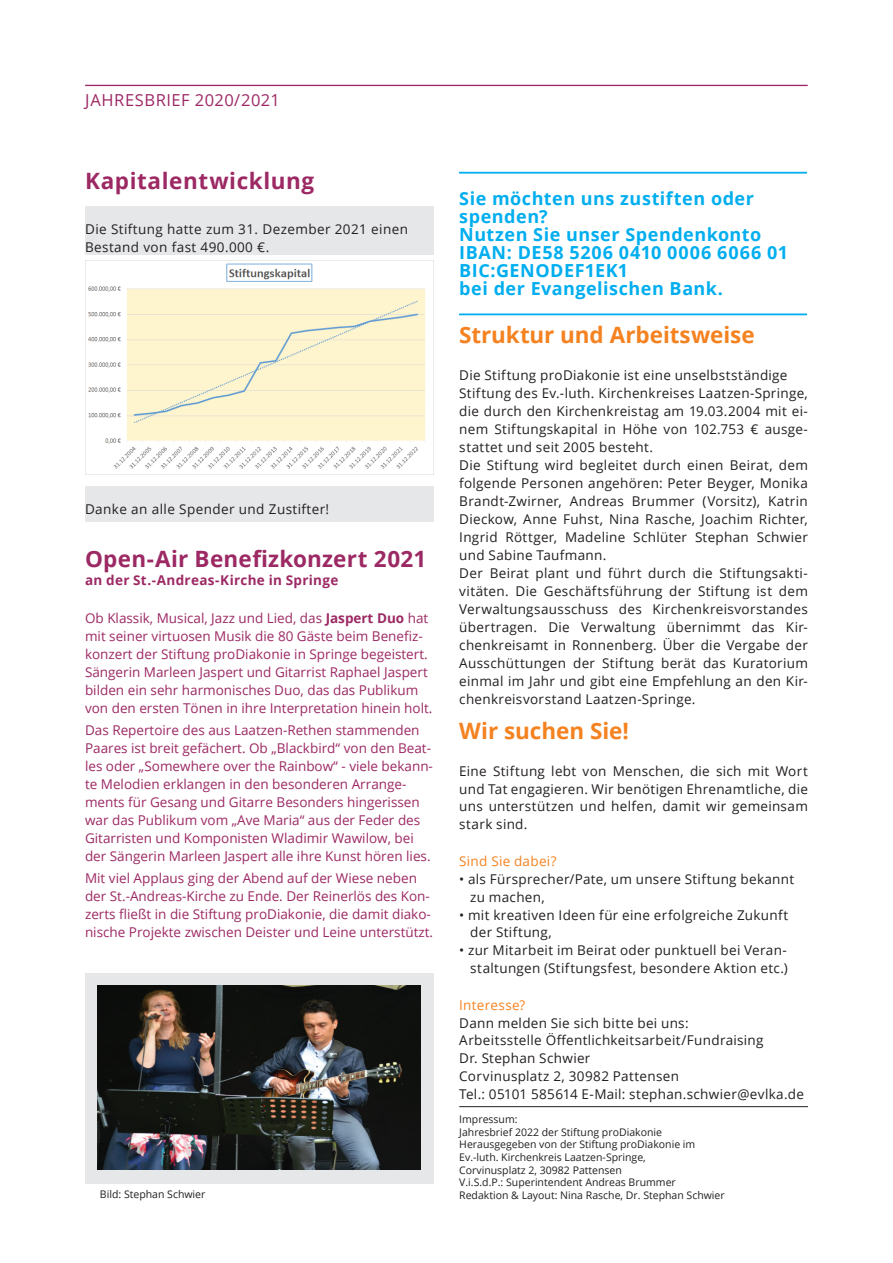
<style>
.page{position:relative;width:893px;height:1263px;background:#fff}
.page>*{position:absolute;margin:0;border:0;box-sizing:border-box;transform-origin:0 0}
.t1{font:700 22.5px "Open Sans";letter-spacing:.02em;color:#9c2964}
.t2{font:700 22.5px "Open Sans";letter-spacing:-.005em;color:#f58220}
.t3{font:700 18px/18px "Open Sans";letter-spacing:.03em;color:#00aeef}
.t4{font:16.5px "Open Sans";letter-spacing:.025em;color:#9c2964}
.t5{font:13.5px/18px "Open Sans";letter-spacing:.025em;color:#231f20}
.t6{font:13.5px/18px "Open Sans";color:#9c2964}
.t7{font:700 13.5px "Open Sans";letter-spacing:.02em;color:#9c2964}
.t8{font:13.5px "Open Sans";letter-spacing:.02em;color:#f58220}
.t9{font:10.5px/12.6px "Open Sans";color:#231f20}
.s1{font-weight:700}
</style>
<div class="page">
<hr style="left:459px;top:1106px;width:349px;height:1px;background:#231f20">
<hr style="left:459px;top:172px;width:348px;height:2px;background:#00aeef">
<hr style="left:459px;top:313px;width:348px;height:2px;background:#00aeef">
<hr style="left:85px;top:85px;width:723px;height:1px;background:#9c2964">
<div style="left:85px;top:206px;width:349px;height:49px;background:#e6e7e9"></div>
<div style="left:85px;top:486px;width:349px;height:35px;background:#e6e7e9"></div>
<div style="left:85px;top:973px;width:349px;height:210px;background:#e6e7e9"></div>
<img style="left:97px;top:985px;width:324px;height:185px">
<img style="left:85px;top:260px;width:349px;height:214px">
<p class="t4" style="left:85px;top:89px;width:196px">Jahresbrief 2020/2021</p>
<h1 class="t1" style="left:85px;top:165px;width:231px">Kapitalentwicklung</h1>
<p class="t5" style="left:85px;top:220px;width:324px">Die Stiftung hatte zum 31. Dezember 2021 einen<br>Bestand von fast 490.000 €.</p>
<p class="t5" style="left:85px;top:500px;width:246px">Danke an alle Spender und Zustifter!</p>
<h1 class="t1" style="left:85px;top:543px;width:343px">Open-Air Benefizkonzert 2021</h1>
<p class="t7" style="left:85px;top:571px;width:255px">an der St.-Andreas-Kirche in Springe</p>
<p class="t6" style="left:85px;top:608px;width:349px">Ob Klassik, Musical, Jazz und Lied, das <span class="s1">Jaspert Duo</span> hat mit seiner virtuosen Musik die 80 Gäste beim Benefiz&shy;konzert der Stiftung proDiakonie in Springe begeistert.<br>Sängerin Marleen Jaspert und Gitarrist Raphael Jaspert bilden ein sehr harmonisches Duo, das das Publikum von den ersten Tönen in ihre Interpretation hinein holt.</p>
<p class="t6" style="left:85px;top:721px;width:349px">Das Repertoire des aus Laatzen-Rethen stammenden Paares ist breit gefächert. Ob „Blackbird“ von den Beat&shy;les oder „Somewhere over the Rainbow“ - viele bekann&shy;te Melodien erklangen in den besonderen Arrange&shy;ments für Gesang und Gitarre Besonders hingerissen war das Publikum vom „Ave Maria“ aus der Feder des Gitarristen und Komponisten Wladimir Wawilow, bei der Sängerin Marleen Jaspert alle ihre Kunst hören lies.</p>
<p class="t6" style="left:85px;top:869px;width:350px">Mit viel Applaus ging der Abend auf der Wiese neben der St.-Andreas-Kirche zu Ende. Der Reinerlös des Kon&shy;zerts fließt in die Stiftung proDiakonie, die damit diako&shy;nische Projekte zwischen Deister und Leine unterstützt.</p>
<p class="t9" style="left:100px;top:1187px;width:107px">Bild: Stephan Schwier</p>
<h2 class="t3" style="left:459px;top:189px;width:330px">Sie möchten uns zustiften oder spenden?<br>Nutzen Sie unser Spendenkonto<br>IBAN: DE58 5206 0410 0006 6066 01<br>BIC:GENODEF1EK1<br>bei der Evangelischen Bank.</h2>
<h1 class="t2" style="left:459px;top:319px;width:297px">Struktur und Arbeitsweise</h1>
<p class="t5" style="left:459px;top:366px;width:350px">Die Stiftung proDiakonie ist eine unselbstständige Stiftung des Ev.-luth. Kirchenkreises Laatzen-Springe, die durch den Kirchenkreistag am 19.03.2004 mit ei&shy;nem Stiftungskapital in H öhe von 102.753 € ausge&shy;stattet und seit 2005 besteht.<br>Die Stiftung wird begleitet durch einen Beirat, dem folgende Personen angehören: Peter Beyger, Monika Brandt-Zwirner, Andreas Brummer (Vorsitz), Katrin Dieckow, Anne Fuhst, Nina Rasche, Joachim Richter, Ingrid Röttger, Madeline Schlüter Stephan Schwier und Sabine Taufmann.<br>Der Beirat plant und führt durch die Stiftungsakti&shy;vitäten. Die Geschäftsführung der Stiftung ist dem Verwaltungsausschuss des Kirchenkreisvorstandes übertragen. Die Verwaltung übernimmt das Kir&shy;chenkreisamt in Ronnenberg. Über die Vergabe der Ausschüttungen der Stiftung berät das Kuratorium einmal im Jahr und gibt eine Empfehlung an den Kir&shy;chenkreisvorstand Laatzen-Springe.</p>
<h1 class="t2" style="left:459px;top:715px;width:171px">Wir suchen Sie!</h1>
<p class="t5" style="left:459px;top:761px;width:350px;text-align:justify">Eine Stiftung lebt von Menschen, die sich mit Wort und Tat engagieren. Wir benötigen Ehrenamtliche, die uns unterstützen und helfen, damit wir gemeinsam stark sind.</p>
<p class="t8" style="left:459px;top:851px;width:99px">Sind Sie dabei?</p>
<p class="t5" style="left:470px;top:869px;width:325px;text-indent:-11px">• als Fürsprecher/Pate, um unsere Stiftung bekannt zu machen,</p>
<p class="t5" style="left:470px;top:905px;width:320px;text-indent:-11px">• mit kreativen I deen für eine erfolgreiche Zukunft der Stiftung,</p>
<p class="t5" style="left:459px;top:941px;width:330px;text-align:right">• zur Mitarbeit im Beirat oder punktuell bei Veran&shy;staltungen (Stiftungsfest, besondere Aktion etc.)</p>
<p class="t8" style="left:459px;top:995px;width:68px">Interesse?</p>
<p class="t5" style="left:459px;top:1013px;width:346px">Dann melden Sie sich bitte bei uns:<br>Arbeitsstelle Öffentlichkeitsarbeit/Fundraising<br>Dr. Stephan Schwier<br>Corvinusplatz 2, 30982 Pattensen<br>Tel.: 05101 585614 E-Mail: stephan.schwier@evlka.de</p>
<p class="t9" style="left:459px;top:1113px;width:267px">Impressum:<br>Jahresbrief 2022 der Stiftung proDiakonie Herausgegeben von der Stiftung proDiakonie im Ev.-luth. Kirchenkreis Laatzen-Springe,<br>Corvinusplatz 2, 30982 Pattensen<br>V.i.S.d.P.: Superintendent Andreas Brummer Redaktion &amp; Layout: Nina Rasche, Dr. Stephan Schwier</p>
</div>
